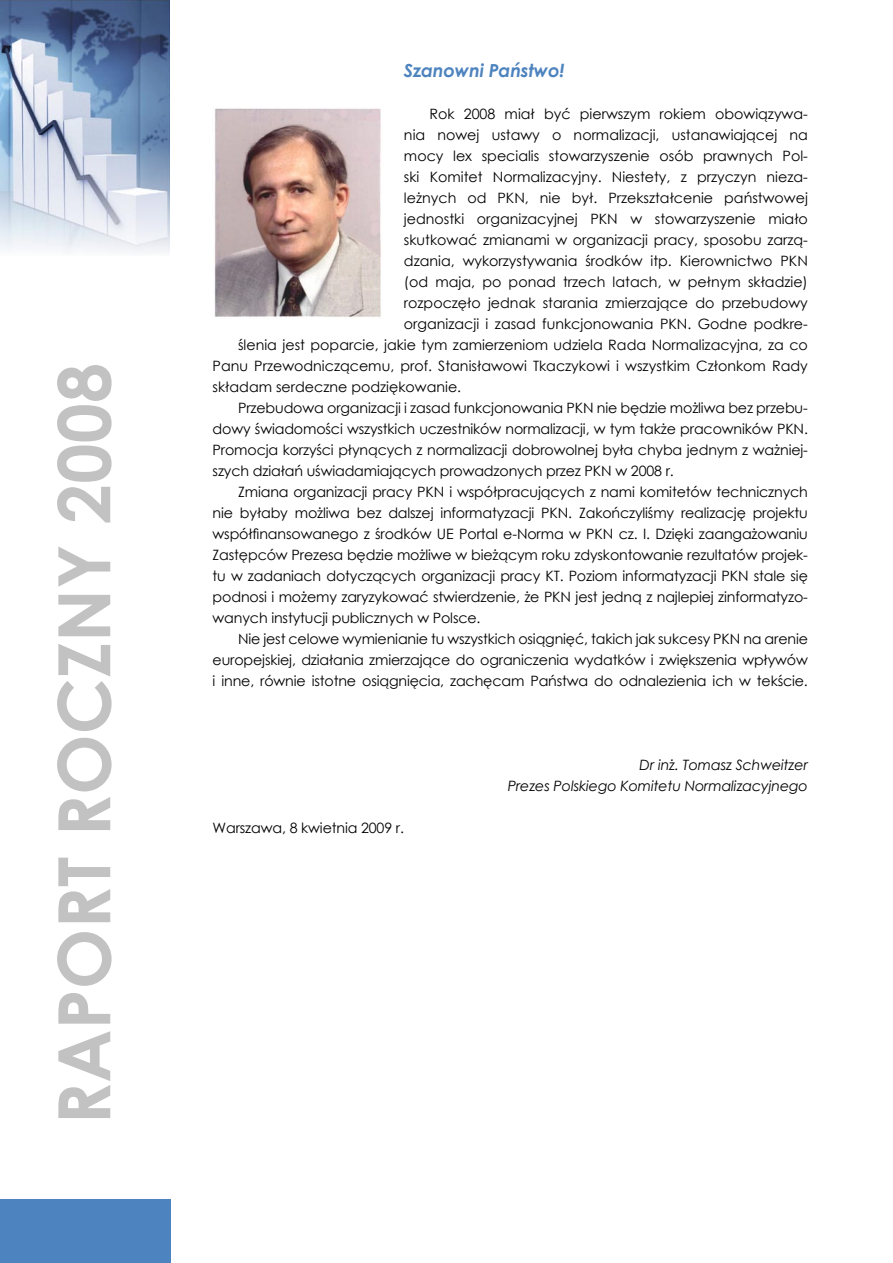
<style>
.page{position:relative;width:893px;height:1263px;background:#fff}
.page>*{position:absolute;margin:0;border:0;box-sizing:border-box;transform-origin:0 0}
.t1{font:700 72.3px "Century Gothic";color:#c2c2c2}
.t2{font:italic 700 18px "Century Gothic";letter-spacing:-.01em;color:#4d83be}
.t3{font:14.25px "Century Gothic";letter-spacing:-.01em;color:#000}
.t4{font:italic 14.25px/21px "Century Gothic";letter-spacing:-.01em;color:#000;text-align:right}
</style>
<div class="page">
<img style="left:0;top:0;width:170px;height:252px">
<div style="left:0;top:1199px;width:170px;height:64px;background:#4d83be"></div>
<img style="left:214px;top:108px;width:167px;height:209px">
<h1 class="t1" style="left:38px;top:1124px;width:763px;rotate:-90deg">RAPORT ROCZNY 2008</h1>
<p class="t2" style="left:404px;top:57px;width:162px">Szanowni Państwo!</p>
<p class="t3" style="left:429px;top:104px;width:380px">Rok 2008 miał być pierwszym rokiem obowiązywa-</p>
<p class="t3" style="left:404px;top:125px;width:405px">nia nowej ustawy o normalizacji, ustanawiającej na</p>
<p class="t3" style="left:404px;top:146px;width:405px">mocy lex specialis stowarzyszenie osób prawnych Pol-</p>
<p class="t3" style="left:404px;top:167px;width:405px">ski Komitet Normalizacyjny. Niestety, z przyczyn nieza-</p>
<p class="t3" style="left:404px;top:188px;width:405px">leżnych od PKN, nie był. Przekształcenie państwowej</p>
<p class="t3" style="left:404px;top:209px;width:405px">jednostki organizacyjnej PKN w stowarzyszenie miało</p>
<p class="t3" style="left:404px;top:230px;width:405px">skutkować zmianami w organizacji pracy, sposobu zarzą-</p>
<p class="t3" style="left:404px;top:251px;width:405px">dzania, wykorzystywania środków itp. Kierownictwo PKN</p>
<p class="t3" style="left:404px;top:272px;width:405px">(od maja, po ponad trzech latach, w pełnym składzie)</p>
<p class="t3" style="left:404px;top:293px;width:405px">rozpoczęło jednak starania zmierzające do przebudowy</p>
<p class="t3" style="left:404px;top:314px;width:405px">organizacji i zasad funkcjonowania PKN. Godne podkre-</p>
<p class="t3" style="left:238px;top:335px;width:571px">ślenia jest poparcie, jakie tym zamierzeniom udziela Rada Normalizacyjna, za co</p>
<p class="t3" style="left:213px;top:356px;width:597px">Panu Przewodniczącemu, prof. Stanisławowi Tkaczykowi i wszystkim Członkom Rady</p>
<p class="t3" style="left:213px;top:377px;width:250px">składam serdeczne podziękowanie.</p>
<p class="t3" style="left:238px;top:398px;width:571px">Przebudowa organizacji i zasad funkcjonowania PKN nie będzie możliwa bez przebu-</p>
<p class="t3" style="left:213px;top:419px;width:597px">dowy świadomości wszystkich uczestników normalizacji, w tym także pracowników PKN.</p>
<p class="t3" style="left:213px;top:440px;width:597px">Promocja korzyści płynących z normalizacji dobrowolnej była chyba jednym z ważniej-</p>
<p class="t3" style="left:213px;top:461px;width:463px">szych działań uświadamiających prowadzonych przez PKN w 2008 r.</p>
<p class="t3" style="left:238px;top:482px;width:571px">Zmiana organizacji pracy PKN i współpracujących z nami komitetów technicznych</p>
<p class="t3" style="left:213px;top:503px;width:597px">nie byłaby możliwa bez dalszej informatyzacji PKN. Zakończyliśmy realizację projektu</p>
<p class="t3" style="left:213px;top:524px;width:597px">współfinansowanego z środków UE Portal e-Norma w PKN cz. I. Dzięki zaangażowaniu</p>
<p class="t3" style="left:213px;top:545px;width:597px">Zastępców Prezesa będzie możliwe w bieżącym roku zdyskontowanie rezultatów projek-</p>
<p class="t3" style="left:213px;top:566px;width:597px">tu w zadaniach dotyczących organizacji pracy KT. Poziom informatyzacji PKN stale się</p>
<p class="t3" style="left:213px;top:587px;width:597px">podnosi i możemy zaryzykować stwierdzenie, że PKN jest jedną z najlepiej zinformatyzo-</p>
<p class="t3" style="left:213px;top:608px;width:269px">wanych instytucji publicznych w Polsce.</p>
<p class="t3" style="left:238px;top:629px;width:571px">Nie jest celowe wymienianie tu wszystkich osiągnięć, takich jak sukcesy PKN na arenie</p>
<p class="t3" style="left:213px;top:650px;width:597px">europejskiej, działania zmierzające do ograniczenia wydatków i zwiększenia wpływów</p>
<p class="t3" style="left:213px;top:671px;width:597px">i inne, równie istotne osiągnięcia, zachęcam Państwa do odnalezienia ich w tekście.</p>
<p class="t3" style="left:213px;top:818px;width:193px">Warszawa, 8 kwietnia 2009 r.</p>
<p class="t4" style="left:508px;top:754px;width:302px">Dr inż. Tomasz Schweitzer<br>Prezes Polskiego Komitetu Normalizacyjnego</p>
</div>
